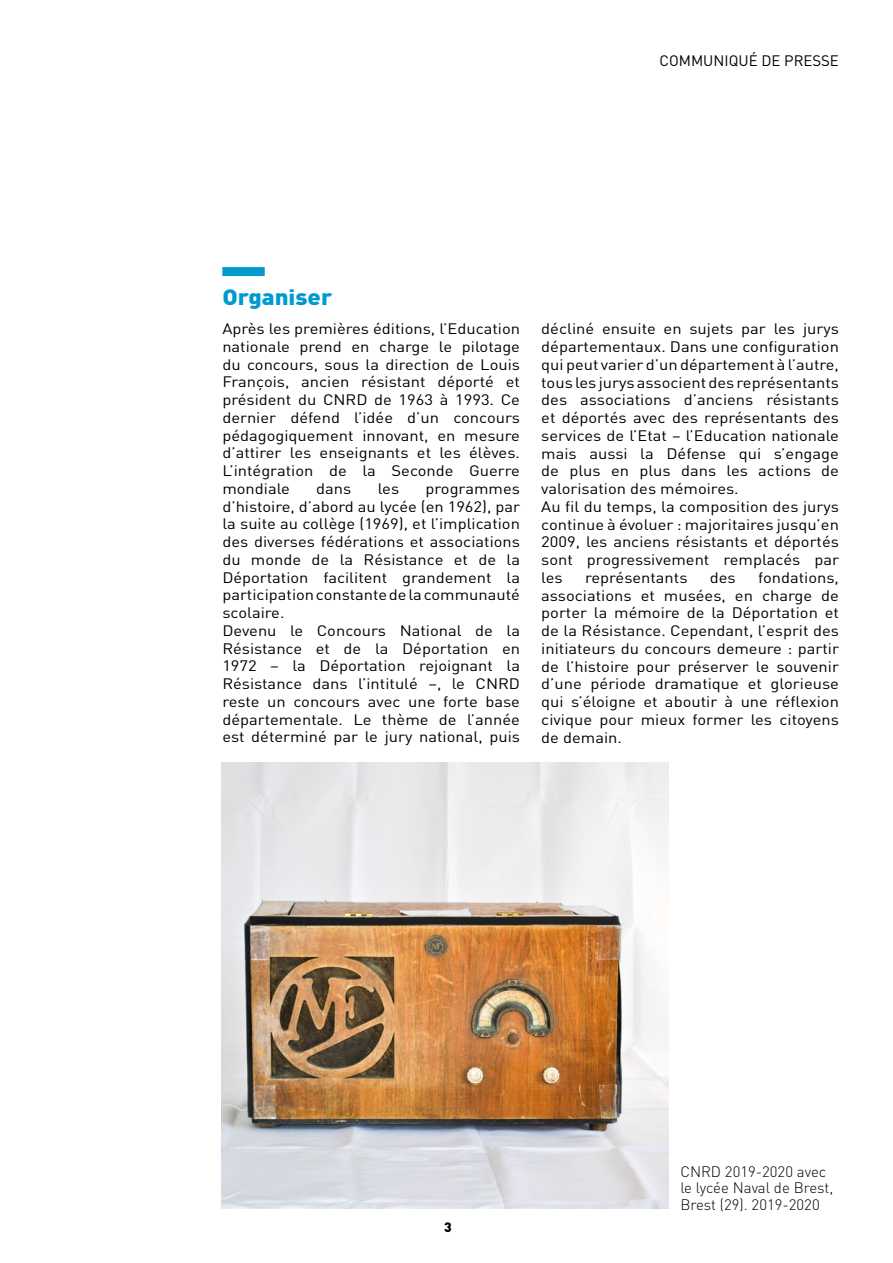
<style>
.page{position:relative;width:893px;height:1263px;background:#fff}
.page>*{position:absolute;margin:0;border:0;box-sizing:border-box;transform-origin:0 0}
.t1{font:900 21.9px "DIN";color:#009ace;scale:1.1 1}
.t2{font:15px/17.7px "DIN";color:#000;text-align:justify;scale:1.1 1}
.t3{font:300 15px/16.5px "DIN";color:#000}
.t4{font:15px "DIN";color:#000}
.t5{font:900 13.5px "DIN";color:#000}
</style>
<div class="page">
<div style="left:222px;top:267px;width:43px;height:9px;background:#009ace"></div>
<img style="left:221px;top:762px;width:447px;height:447px">
<p class="t4" style="left:659px;top:51px;width:181px">COMMUNIQUÉ DE PRESSE</p>
<h1 class="t1" style="left:222px;top:282px;width:102px">Organiser</h1>
<p class="t2" style="left:222px;top:320px;width:272px">Après les premières éditions, l’Education nationale prend en charge le pilotage du concours, sous la direction de Louis François, ancien résistant déporté et président du CNRD de 1963 à 1993. Ce dernier défend l’idée d’un concours pédagogiquement innovant, en mesure d’attirer les enseignants et les élèves.<br>L’intégration de la Seconde Guerre mondiale</p>
<p class="t2" style="left:316px;top:479px;width:33px">dans</p>
<p class="t2" style="left:378px;top:479px;width:21px">les</p>
<p class="t2" style="left:222px;top:479px;width:272px;text-align:left;text-indent:203px">programmes d’histoire, d’abord au lycée (en 1962), par la suite au collège (1969), et l’implication des diverses fédérations et associations du monde de la Résistance et de la Déportation facilitent grandement la participation constante de la communauté scolaire.<br>Devenu le Concours National de la Résistance et de la Déportation en 1972 – la Déportation rejoignant la Résistance dans l’intitulé –, le CNRD reste un concours avec une forte base départementale. Le thème de l’année est déterminé par le jury national, puis</p>
<p class="t2" style="left:541px;top:320px;width:272px;text-align:left">décliné ensuite en sujets par les jurys départementaux. Dans une configuration qui peut varier d’un département à l’autre, tous les jurys associent des représentants des associations d’anciens résistants et déportés avec des représentants des services de l’Etat – l’Education nationale mais aussi la Défense qui s’engage de plus en plus dans les actions de valorisation des mémoires.<br>Au fil du temps, la composition des jurys continue à évoluer : majoritaires jusqu’en 2009, les anciens résistants et déportés sont progressivement remplacés par les</p>
<p class="t2" style="left:585px;top:568px;width:95px">représentants</p>
<p class="t2" style="left:710px;top:568px;width:25px">des</p>
<p class="t2" style="left:541px;top:568px;width:272px;text-indent:217px">fondations, associations et musées, en charge de porter la mémoire de la Déportation et de la Résistance. Cependant, l’esprit des initiateurs du concours demeure : partir de l’histoire pour préserver le souvenir d’une période dramatique et glorieuse qui s’éloigne et aboutir à une réflexion civique pour mieux former les citoyens de demain.</p>
<p class="t5" style="left:444px;top:1218px;width:9px">3</p>
<p class="t3" style="left:680px;top:1163px;width:154px">CNRD 2019-2020 avec le lycée Naval de Brest,<br>Brest (29). 2019-2020</p>
</div>
